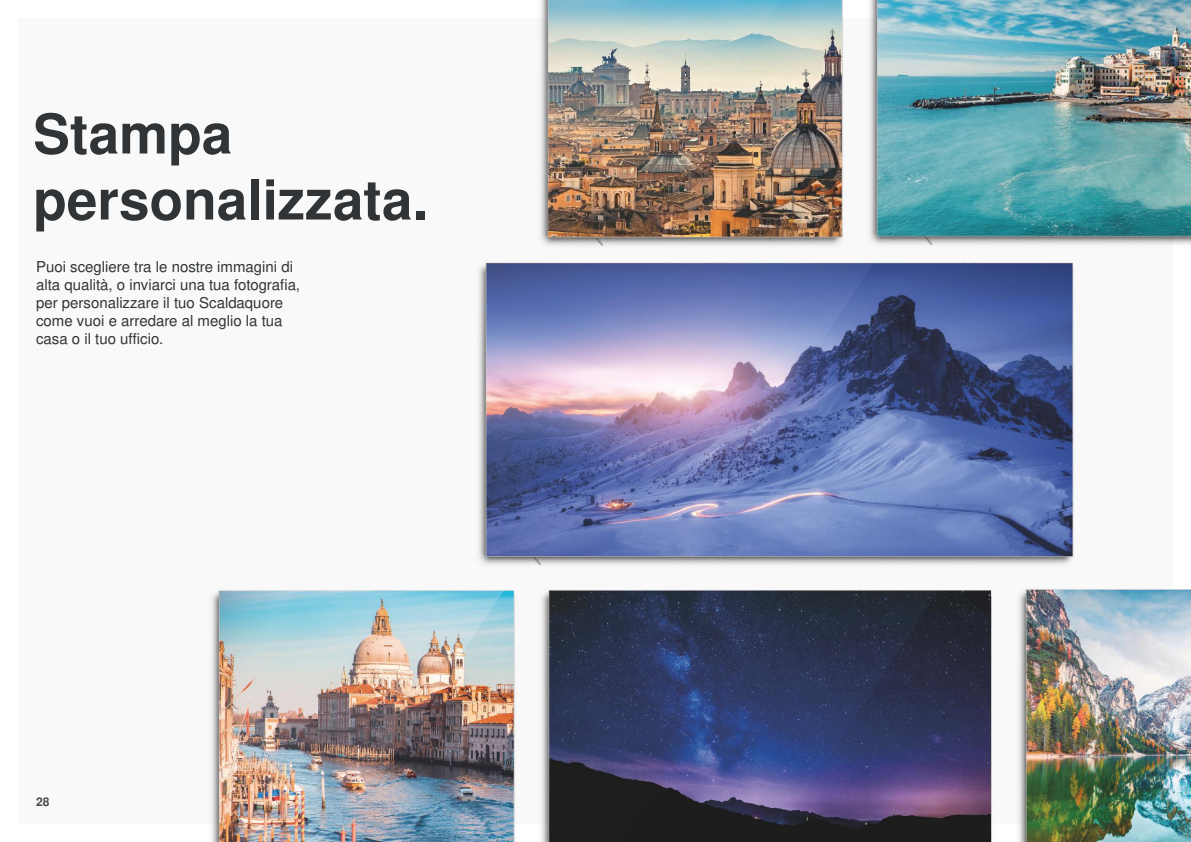
<style>
.page{position:relative;width:1191px;height:842px;background:#fff}
.page>*{position:absolute;margin:0;border:0;box-sizing:border-box;transform-origin:0 0}
.t1{font:700 55px/66px "Nimbus San L";color:#303436}
.t2{font:15px/18px "Nimbus San L";color:#303436}
.t3{font:700 12px "Nimbus San L";color:#474749}
</style>
<div class="page">
<div style="left:18px;top:18px;width:1154px;height:805px;background:#f9f9fa"></div>
<img style="left:1028px;top:589px;width:163px;height:253px">
<img style="left:546px;top:593px;width:482px;height:249px">
<img style="left:874px;top:0;width:317px;height:246px">
<img style="left:210px;top:590px;width:336px;height:252px">
<img style="left:540px;top:0;width:334px;height:240px">
<img style="left:470px;top:240px;width:639px;height:353px">
<h1 class="t1" style="left:33px;top:100px;width:396px">Stampa personalizzata.</h1>
<p class="t2" style="left:36px;top:257px;width:266px">Puoi scegliere tra le nostre immagini di alta qualità, o inviarci una tua fotografia, per personalizzare il tuo Scaldaquore come vuoi e arredare al meglio la tua casa o il tuo ufficio.</p>
<p class="t3" style="left:36px;top:793px;width:15px">28</p>
</div>
